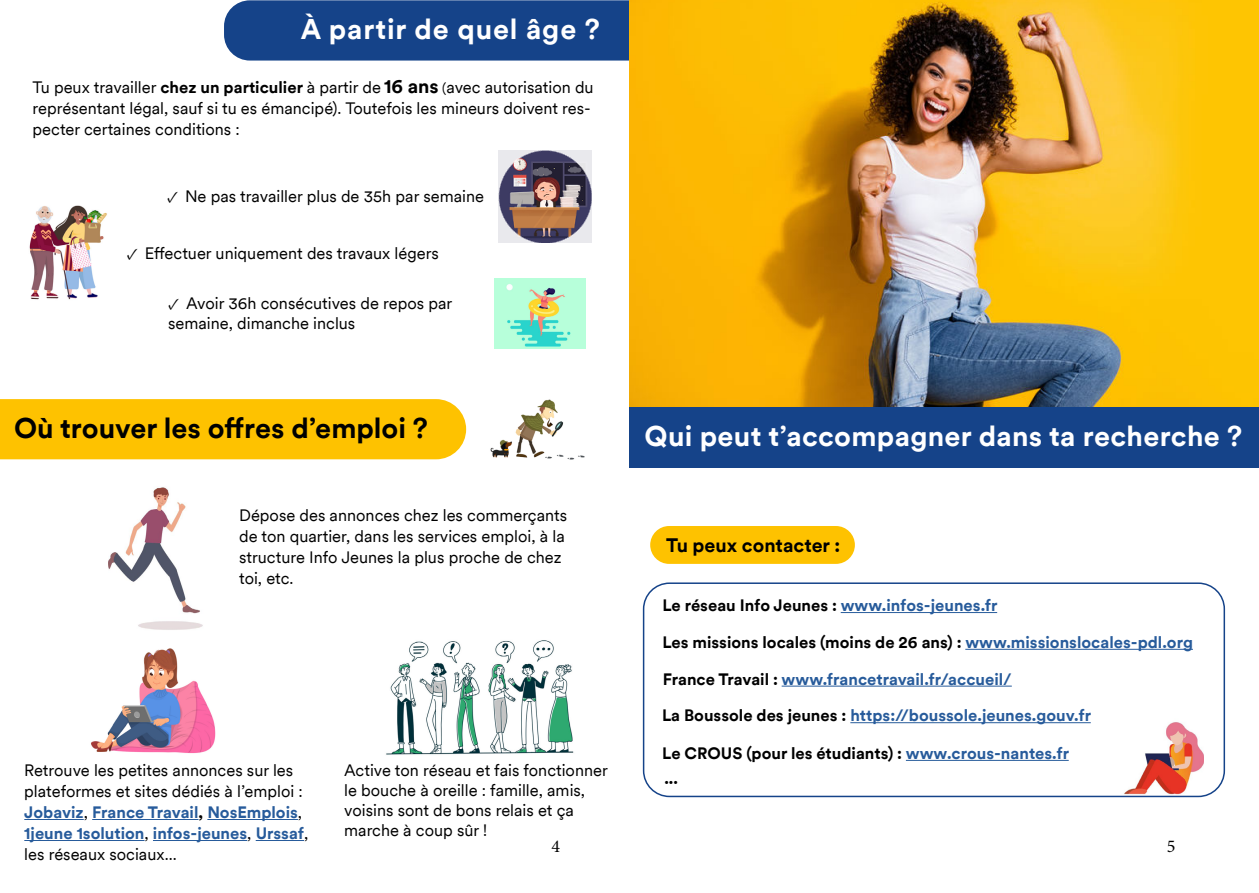
<style>
.page{position:relative;width:1259px;height:893px;background:#fff}
.page>*{position:absolute;margin:0;border:0;box-sizing:border-box;transform-origin:0 0}
.t1{font:700 28.5px "Circular";letter-spacing:.01em;color:#fff}
.t2{font:700 28.5px "Circular";color:#000}
.t3{font:700 28.5px "Circular";letter-spacing:.03em;color:#fff}
.t4{font:700 19.5px "Circular";color:#000}
.t5{font:18px "Minion Pro";color:#000}
.t6{font:16.5px/21px "Circular";color:#000}
.t7{font:700 16.5px "Circular";color:#000}
.t8{font:700 16.5px "Circular";color:#275b9b}
.s1{font-weight:700}
.s2{font-weight:700;font-size:19.5px}
.s3{font-size:13.65px}
.s4{font-family:"Minion Pro"}
.s5{color:#275b9b}
.s6{color:#000}
.s7{font-weight:700;color:#275b9b}
</style>
<div class="page">
<div style="left:643px;top:582px;width:582px;height:215px;border:2px solid #154389;border-radius:26px"></div>
<div style="left:650px;top:526px;width:205px;height:38px;background:#fec200;border-radius:19px"></div>
<div style="left:224px;top:0;width:456px;height:61px;background:#154389;border-radius:26px"></div>
<div style="left:0;top:399px;width:466px;height:60px;background:#fec200"></div>
<img style="left:29px;top:205px;width:78px;height:95px">
<hr style="left:24px;top:819px;width:60px;height:1px;background:#275b9b">
<hr style="left:92px;top:819px;width:106px;height:1px;background:#275b9b">
<hr style="left:207px;top:819px;width:91px;height:1px;background:#275b9b">
<hr style="left:24px;top:840px;width:120px;height:1px;background:#275b9b">
<hr style="left:153px;top:840px;width:94px;height:1px;background:#275b9b">
<hr style="left:256px;top:840px;width:48px;height:1px;background:#275b9b">
<img style="left:386px;top:640px;width:188px;height:115px">
<img style="left:490px;top:399px;width:95px;height:61px">
<img style="left:91px;top:648px;width:125px;height:106px">
<img style="left:108px;top:487px;width:95px;height:143px">
<img style="left:498px;top:150px;width:93px;height:93px">
<hr style="left:840px;top:612px;width:157px;height:1px;background:#275b9b">
<hr style="left:781px;top:686px;width:230px;height:1px;background:#275b9b">
<img style="left:1124px;top:722px;width:79px;height:72px">
<hr style="left:965px;top:649px;width:228px;height:1px;background:#275b9b">
<img style="left:629px;top:0;width:630px;height:409px">
<hr style="left:850px;top:722px;width:240px;height:1px;background:#275b9b">
<hr style="left:906px;top:760px;width:162px;height:1px;background:#275b9b">
<div style="left:630px;top:408px;width:629px;height:60px;background:#154389"></div>
<img style="left:495px;top:279px;width:90px;height:69px">
<h1 class="t3" style="left:301px;top:9px;width:301px">À partir de quel âge ?</h1>
<p class="t6" style="left:33px;top:76px;width:562px">Tu peux travailler <span class="s1">chez un particulier</span> à partir de <span class="s2">16 ans</span> <span class="s3">(</span>avec autorisation du représentant légal, sauf si tu es émancipé). Toutefois les mineurs doivent res&shy;pecter certaines conditions :</p>
<p class="t6" style="left:167px;top:185px;width:318px"><span class="s4">✓</span> Ne pas travailler plus de 35h par semaine</p>
<p class="t6" style="left:127px;top:242px;width:314px"><span class="s4">✓</span> Effectuer uniquement des travaux légers</p>
<p class="t6" style="left:168px;top:293px;width:286px;line-height:19.8px"><span class="s4">✓</span> Avoir 36h consécutives de repos par semaine, dimanche inclus</p>
<h1 class="t2" style="left:14px;top:408px;width:415px">Où trouver les offres d’emploi ?</h1>
<p class="t6" style="left:239px;top:504px;width:329px">Dépose des annonces chez les commerçants de ton quartier, dans les services emploi, à la structure Info Jeunes la plus proche de chez toi, etc.</p>
<h1 class="t1" style="left:644px;top:416px;width:599px">Qui peut t’accompagner dans ta recherche ?</h1>
<p class="t4" style="left:666px;top:532px;width:176px">Tu peux contacter :</p>
<p class="t7" style="left:662px;top:594px;width:337px">Le réseau Info Jeunes : <span class="s5">www.infos-jeunes.fr</span></p>
<p class="t7" style="left:662px;top:631px;width:532px">Les missions locales (moins de 26 ans) : <span class="s5">www.missionslocales-pdl.org</span></p>
<p class="t8" style="left:663px;top:668px;width:350px"><span class="s6">France Travail :</span> www.francetravail.fr/accueil/</p>
<p class="t6" style="left:24px;top:759px;width:285px">Retrouve les petites annonces sur les plateformes et sites dédiés à l’emploi :<br><span class="s7">Jobaviz</span>, <span class="s7">France Travail</span><span class="s1">,</span> <span class="s7">NosEmplois</span>, <span class="s7">1jeune 1solution</span>, <span class="s7">infos-jeunes</span>, <span class="s7">Urssaf</span>, les réseaux sociaux...</p>
<p class="t8" style="left:662px;top:704px;width:430px"><span class="s6">La Boussole des jeunes :</span> https://boussole.jeunes.gouv.fr</p>
<p class="t7" style="left:662px;top:742px;width:408px">Le CROUS (pour les étudiants) : <span class="s5">www.crous-nantes.fr</span></p>
<p class="t6" style="left:344px;top:760px;width:265px;line-height:19.8px">Active ton réseau et fais fonctionner le bouche à oreille : famille, amis, voisins sont de bons relais et ça marche à coup sûr !</p>
<p class="t7" style="left:664px;top:767px;width:15px">...</p>
<p class="t5" style="left:551px;top:834px;width:10px">4</p>
<p class="t5" style="left:1166px;top:834px;width:10px">5</p>
</div>
